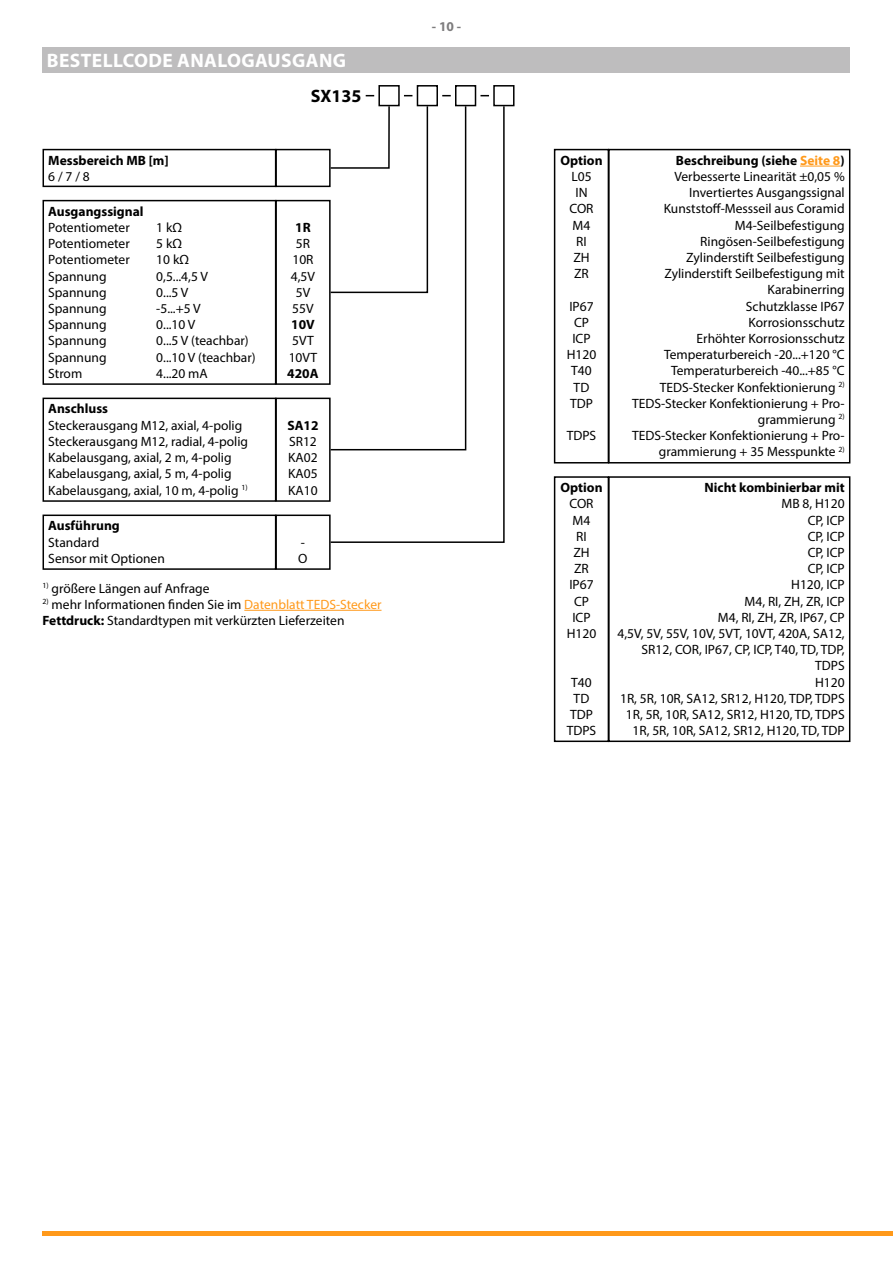
<style>
.page{position:relative;width:893px;height:1263px;background:#fff}
.page>*{position:absolute;margin:0;border:0;box-sizing:border-box;transform-origin:0 0}
.t1{font:700 19.5px "Myriad Pro";letter-spacing:.02em;color:#fff}
.t2{font:700 18px "Myriad Pro";color:#000}
.t3{font:13.5px/16.2px "Myriad Pro";color:#000;text-align:center}
.t4{font:700 13.5px "Myriad Pro";color:#000}
.t5{font:700 13.5px "Myriad Pro";color:#7d7c7d}
.s1{color:#ff991a}
.s2{font-weight:700}
.s3{font-weight:700;color:#ff991a}
</style>
<div class="page">
<hr style="left:43px;top:1231px;width:850px;height:4px;background:#ff991a">
<div style="left:43px;top:47px;width:807px;height:25px;background:#bebdbe"></div>
<div style="left:378px;top:85px;width:22px;height:21px;border:2px solid #000"></div>
<div style="left:417px;top:85px;width:21px;height:21px;border:2px solid #000"></div>
<div style="left:455px;top:85px;width:21px;height:21px;border:2px solid #000"></div>
<div style="left:493px;top:85px;width:21px;height:21px;border:2px solid #000"></div>
<div style="left:43px;top:149px;width:233px;height:38px;border:2px solid #000"></div>
<div style="left:275px;top:149px;width:56px;height:38px;border:2px solid #000"></div>
<div style="left:43px;top:200px;width:233px;height:185px;border:2px solid #000"></div>
<div style="left:275px;top:200px;width:56px;height:185px;border:2px solid #000"></div>
<div style="left:43px;top:398px;width:233px;height:104px;border:2px solid #000"></div>
<div style="left:275px;top:398px;width:56px;height:104px;border:2px solid #000"></div>
<div style="left:43px;top:514px;width:233px;height:56px;border:2px solid #000"></div>
<div style="left:275px;top:514px;width:56px;height:56px;border:2px solid #000"></div>
<hr style="left:800px;top:166px;width:40px;height:1px;background:#ff991a">
<div style="left:608px;top:149px;width:242px;height:314px;border:2px solid #000"></div>
<div style="left:554px;top:149px;width:55px;height:314px;border:2px solid #000"></div>
<div style="left:608px;top:476px;width:242px;height:266px;border:2px solid #000"></div>
<div style="left:554px;top:476px;width:55px;height:266px;border:2px solid #000"></div>
<hr style="left:244px;top:610px;width:137px;height:1px;background:#ff991a">
<svg style="left:329px;top:105px;width:176px;height:439px"></svg>
<h1 class="t1" style="left:47px;top:48px;width:301px">BESTELLCODE ANALOGAUSGANG</h1>
<h2 class="t2" style="left:311px;top:85px;width:52px">SX135</h2>
<p class="t4" style="left:48px;top:151px;width:122px">Messbereich MB [m]</p>
<p class="t3" style="left:48px;top:168px;width:43px">6 / 7 / 8</p>
<p class="t4" style="left:48px;top:202px;width:97px">Ausgangssignal</p>
<p class="t3" style="left:48px;top:219px;width:83px">Potentiometer</p>
<p class="t3" style="left:156px;top:219px;width:27px">1 kΩ</p>
<p class="t3" style="left:48px;top:235px;width:83px">Potentiometer</p>
<p class="t3" style="left:156px;top:235px;width:27px">5 kΩ</p>
<p class="t3" style="left:48px;top:251px;width:83px">Potentiometer</p>
<p class="t3" style="left:156px;top:251px;width:34px">10 kΩ</p>
<p class="t3" style="left:48px;top:268px;width:60px">Spannung</p>
<p class="t3" style="left:156px;top:268px;width:53px">0,5...4,5 V</p>
<p class="t3" style="left:48px;top:284px;width:60px">Spannung</p>
<p class="t3" style="left:156px;top:284px;width:34px">0...5 V</p>
<p class="t3" style="left:48px;top:300px;width:60px">Spannung</p>
<p class="t3" style="left:156px;top:300px;width:46px">-5...+5 V</p>
<p class="t3" style="left:48px;top:316px;width:60px">Spannung</p>
<p class="t3" style="left:156px;top:316px;width:41px">0...10 V</p>
<p class="t3" style="left:48px;top:332px;width:60px">Spannung</p>
<p class="t3" style="left:156px;top:332px;width:94px">0...5 V (teachbar)</p>
<p class="t3" style="left:48px;top:349px;width:60px">Spannung</p>
<p class="t3" style="left:156px;top:349px;width:101px">0...10 V (teachbar)</p>
<p class="t3" style="left:48px;top:365px;width:36px">Strom</p>
<p class="t3" style="left:156px;top:365px;width:53px">4...20 mA</p>
<p class="t4" style="left:295px;top:219px;width:17px">1R</p>
<p class="t3" style="left:291px;top:235px;width:26px">5R<br>10R<br>4,5V<br>5V<br>55V</p>
<p class="t4" style="left:291px;top:316px;width:25px">10V</p>
<p class="t3" style="left:289px;top:332px;width:30px;text-align:left">5VT<br>10VT</p>
<p class="t4" style="left:287px;top:364px;width:33px">420A</p>
<p class="t4" style="left:48px;top:400px;width:61px">Anschluss</p>
<p class="t3" style="left:48px;top:417px;width:201px;text-align:left">Steckerausgang M12, axial, 4-polig Steckerausgang M12, radial, 4-polig Kabelausgang, axial, 2 m, 4-polig Kabelausgang, axial, 5 m, 4-polig Kabelausgang, axial, 10 m, 4-polig <sup>1)</sup></p>
<p class="t4" style="left:287px;top:416px;width:33px">SA12</p>
<p class="t3" style="left:288px;top:433px;width:31px;text-align:justify">SR12<br>KA02<br>KA05<br>KA10</p>
<p class="t4" style="left:48px;top:517px;width:73px">Ausführung</p>
<p class="t3" style="left:48px;top:534px;width:118px;text-align:left">Standard<br>Sensor mit Optionen</p>
<p class="t3" style="left:298px;top:534px;width:11px;text-align:left">-<br>O</p>
<p class="t3" style="left:43px;top:580px;width:168px"><sup>1)</sup> größere Längen auf Anfrage</p>
<p class="t3" style="left:43px;top:596px;width:340px;text-align:left"><sup>2)</sup> mehr Informationen finden Sie im <span class="s1">Datenblatt TEDS-Stecker<br></span><span class="s2">Fettdruck:</span> Standardtypen mit verkürzten Lieferzeiten</p>
<p class="t5" style="left:432px;top:18px;width:31px">- 10 -</p>
<p class="t4" style="left:560px;top:151px;width:44px">Option</p>
<p class="t3" style="left:569px;top:168px;width:26px">L05<br>IN<br>COR<br>M4<br>RI<br>ZH<br>ZR</p>
<p class="t3" style="left:567px;top:298px;width:31px">IP67<br>CP<br>ICP<br>H120<br>T40<br>TD<br>TDP</p>
<p class="t3" style="left:567px;top:427px;width:31px">TDPS</p>
<p class="t4" style="left:560px;top:479px;width:44px">Option</p>
<p class="t3" style="left:567px;top:495px;width:31px">COR<br>M4<br>RI<br>ZH<br>ZR<br>IP67<br>CP<br>ICP<br>H120</p>
<p class="t3" style="left:567px;top:674px;width:31px">T40<br>TD<br>TDP<br>TDPS</p>
<p class="t3" style="left:632px;top:152px;width:214px;text-align:right"><span class="s2">Beschreibung (siehe</span> <span class="s3">Seite 8</span><span class="s2">)<br></span>Verbesserte Linearität ±0,05 %<br>Invertiertes Ausgangssignal<br>Kunststoff-Messseil aus Coramid<br>M4-Seilbefestigung<br>Ringösen-Seilbefestigung<br>Zylinderstift Seilbefestigung<br>Zylinderstift Seilbefestigung mit<br>Karabinerring<br>Schutzklasse IP67<br>Korrosionsschutz<br>Erhöhter Korrosionsschutz<br>Temperaturbereich -20...+120 °C<br>Temperaturbereich -40...+85 °C<br>TEDS-Stecker Konfektionierung <sup>2)<br></sup>TEDS-Stecker Konfektionierung + Pro&shy;grammierung <sup>2)<br></sup>TEDS-Stecker Konfektionierung + Pro&shy;grammierung + 35 Messpunkte <sup>2)</sup></p>
<p class="t4" style="left:705px;top:479px;width:142px">Nicht kombinierbar mit</p>
<p class="t3" style="left:617px;top:495px;width:229px;text-align:right">MB 8, H120<br>CP, ICP<br>CP, ICP<br>CP, ICP<br>CP, ICP<br>H120, ICP<br>M4, RI, ZH, ZR, ICP<br>M4, RI, ZH, ZR, IP67, CP<br>4,5V, 5V, 55V, 10V, 5VT, 10VT, 420A, SA12,<br>SR12, COR, IP67, CP, ICP, T40, TD, TDP,<br>TDPS<br>H120<br>1R, 5R, 10R, SA12, SR12, H120, TDP, TDPS<br>1R, 5R, 10R, SA12, SR12, H120, TD, TDPS<br>1R, 5R, 10R, SA12, SR12, H120, TD, TDP</p>
</div>
